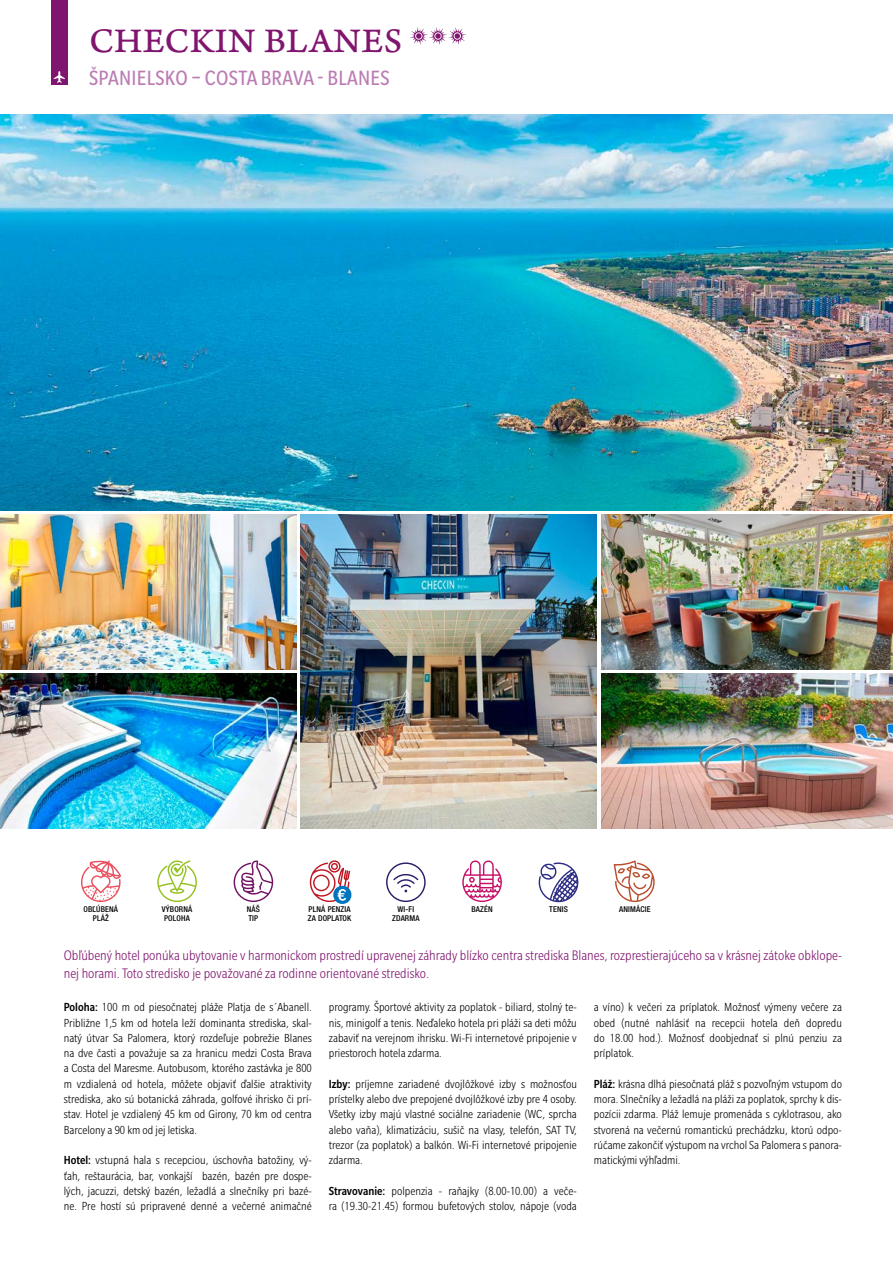
<style>
.page{position:relative;width:893px;height:1263px;background:#fff}
.page>*{position:absolute;margin:0;border:0;box-sizing:border-box;transform-origin:0 0}
.t1{font:36px "Arno Pro Caption";letter-spacing:.01em;color:#80156f}
.t2{font:condensed 22.5px "Slate Pro";letter-spacing:.015em;color:#bb7cb3}
.t3{font:300 condensed 15px/18px "Slate Pro";color:#80156f}
.t4{font:300 condensed 12.75px/15.3px "Slate Pro";color:#000;text-align:justify}
.t5{font:500 condensed 8.1px "Helvetica Neue LT Pro";letter-spacing:.02em;color:#000}
.t6{font:500 condensed 7.95px/8.6px "Helvetica Neue LT Pro";letter-spacing:.02em;color:#000}
.s1{font-weight:500}
</style>
<div class="page">
<div style="left:51px;top:0;width:17px;height:85px;background:#80156f"></div>
<svg style="left:410px;top:28px;width:56px;height:17px"></svg>
<svg style="left:54px;top:71px;width:11px;height:12px"></svg>
<img style="left:301px;top:515px;width:296px;height:313px">
<img style="left:0;top:674px;width:296px;height:154px">
<img style="left:601px;top:674px;width:292px;height:154px">
<img style="left:0;top:514px;width:296px;height:155px">
<img style="left:601px;top:514px;width:292px;height:155px">
<img style="left:0;top:115px;width:893px;height:395px">
<svg style="left:310px;top:860px;width:42px;height:44px"></svg>
<svg style="left:386px;top:862px;width:40px;height:40px"></svg>
<svg style="left:81px;top:860px;width:40px;height:42px"></svg>
<svg style="left:234px;top:860px;width:39px;height:42px"></svg>
<svg style="left:157px;top:860px;width:40px;height:42px"></svg>
<svg style="left:538px;top:862px;width:40px;height:40px"></svg>
<svg style="left:462px;top:860px;width:40px;height:42px"></svg>
<svg style="left:614px;top:860px;width:41px;height:42px"></svg>
<h1 class="t1" style="left:89px;top:20px;width:315px">CHECKIN BLANES</h1>
<h2 class="t2" style="left:89px;top:66px;width:302px">ŠPANIELSKO – COSTA BRAVA - BLANES</h2>
<p class="t6" style="left:84px;top:905px;width:36px;text-align:center">OBĽÚBENÁ<br>PLÁŽ</p>
<p class="t6" style="left:247px;top:905px;width:15px">NÁŠ<br>TIP</p>
<p class="t6" style="left:162px;top:905px;width:32px">VÝBORNÁ<br>POLOHA</p>
<p class="t6" style="left:471px;top:905px;width:23px">BAZÉN</p>
<p class="t5" style="left:549px;top:904px;width:20px">TENIS</p>
<p class="t6" style="left:619px;top:905px;width:33px">ANIMÁCIE</p>
<p class="t6" style="left:308px;top:905px;width:45px">PLNÁ PENZIA<br>ZA DOPLATOK</p>
<p class="t6" style="left:392px;top:905px;width:29px;text-align:center">WI-FI<br>ZDARMA</p>
<p class="t3" style="left:64px;top:946px;width:780px">Obľúbený hotel ponúka ubytovanie v harmonickom prostredí upravenej záhrady blízko centra strediska Blanes, rozprestierajúceho sa v krásnej zátoke obklope&shy;nej horami. Toto stredisko je považované za rodinne orientované stredisko.</p>
<p class="t4" style="left:64px;top:999px;width:250px"><span class="s1">Poloha:</span> 100 m od piesočnatej pláže Platja de s´Abanell.<br>Približne 1,5 km od hotela leží dominanta strediska, skal&shy;natý útvar Sa Palomera, ktorý rozdeľuje pobrežie Blanes na dve časti a považuje sa za hranicu medzi Costa Brava a Costa del Maresme. Autobusom, ktorého zastávka je 800 m vzdialená od hotela, môžete objaviť ďalšie atraktivity strediska, ako sú botanická záhrada, golfové ihrisko či prí&shy;stav. Hotel je vzdialený 45 km od Girony, 70 km od centra Barcelony a 90 km od jej letiska.</p>
<p class="t4" style="left:64px;top:1152px;width:250px"><span class="s1">Hotel:</span> vstupná hala s recepciou, úschovňa batožiny, vý&shy;ťah, reštaurácia, bar, vonkajší bazén, bazén pre dospe&shy;lých, jacuzzi, detský bazén, ležadlá a slnečníky pri bazé&shy;ne. Pre hostí sú pripravené denné a večerné animačné</p>
<p class="t4" style="left:329px;top:999px;width:250px">programy. Športové aktivity za poplatok - biliard, stolný te&shy;nis, minigolf a tenis. Neďaleko hotela pri pláži sa deti môžu zabaviť na verejnom ihrisku. Wi-Fi internetové pripojenie v priestoroch hotela zdarma.</p>
<p class="t4" style="left:329px;top:1076px;width:250px"><span class="s1">Izby:</span> príjemne zariadené dvojlôžkové izby s možnosťou prístelky alebo dve prepojené dvojlôžkové izby pre 4 osoby.<br>Všetky izby majú vlastné sociálne zariadenie (WC, sprcha alebo vaňa), klimatizáciu, sušič na vlasy, telefón, SAT TV, trezor (za poplatok) a balkón. Wi-Fi internetové pripojenie zdarma.</p>
<p class="t4" style="left:329px;top:1183px;width:250px"><span class="s1">Stravovanie:</span> polpenzia - raňajky (8.00-10.00) a veče&shy;ra (19.30-21.45) formou bufetových stolov, nápoje (voda</p>
<p class="t4" style="left:594px;top:999px;width:250px">a víno) k večeri za príplatok. Možnosť výmeny večere za obed (nutné nahlásiť na recepcii hotela deň dopredu do 18.00 hod.). Možnosť doobjednať si plnú penziu za príplatok.</p>
<p class="t4" style="left:594px;top:1076px;width:250px"><span class="s1">Pláž:</span> krásna dlhá piesočnatá pláž s pozvoľným vstupom do mora. Slnečníky a ležadlá na pláži za poplatok, sprchy k dis&shy;pozícii zdarma. Pláž lemuje promenáda s cyklotrasou, ako stvorená na večernú romantickú prechádzku, ktorú odpo&shy;rúčame zakončiť výstupom na vrchol Sa Palomera s panora&shy;matickými výhľadmi.</p>
</div>
